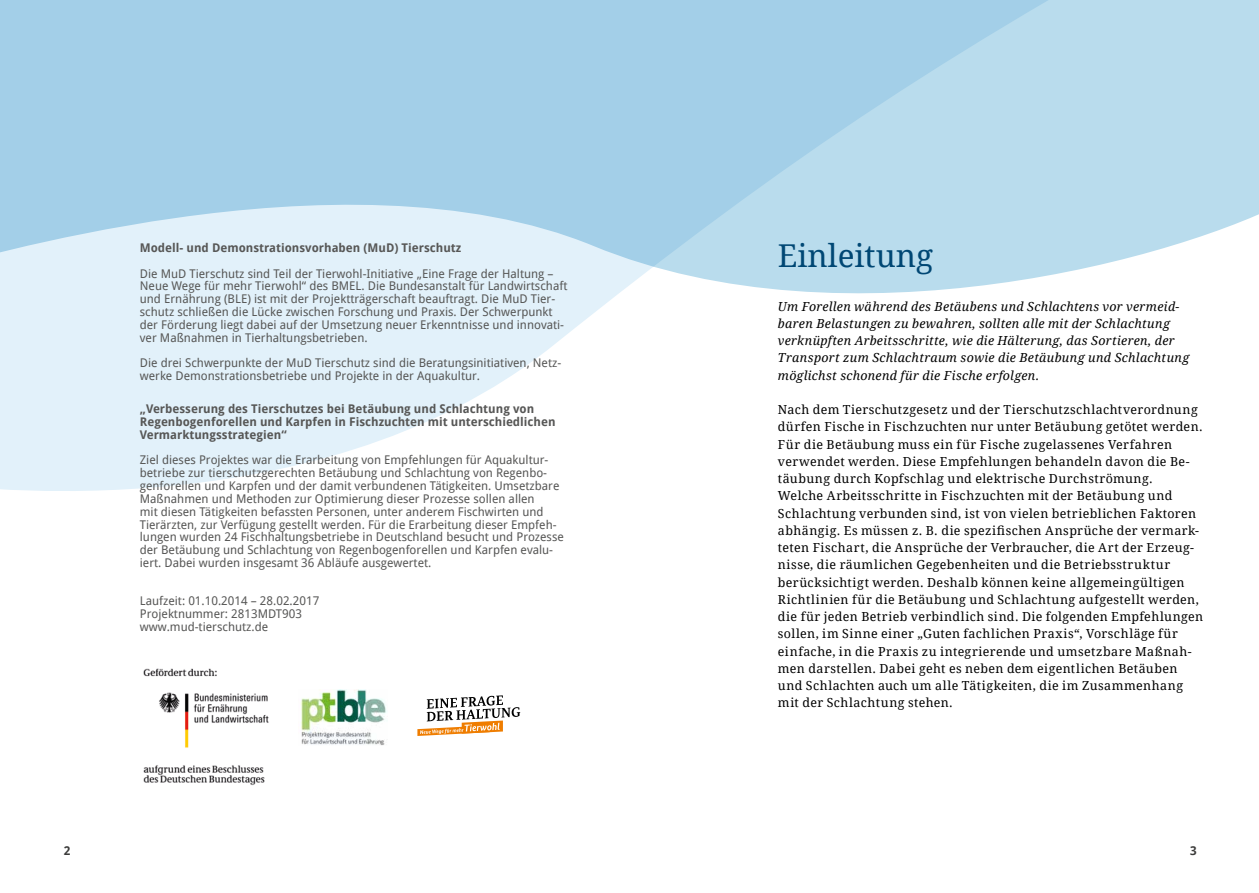
<style>
.page{position:relative;width:1259px;height:893px;background:#fff}
.page>*{position:absolute;margin:0;border:0;box-sizing:border-box;transform-origin:0 0}
.t1{font:31.5px "Droid Serif";color:#004774}
.t2{font:12.45px/17.2px "Droid Serif";letter-spacing:.03em;color:#000}
.t3{font:italic 12.45px/17.2px "Droid Serif";letter-spacing:.025em;color:#000}
.t4{font:12px/12.8px "Droid Sans";color:#575756}
.t5{font:700 12px/12.8px "Droid Sans";color:#575756}
.t6{font:700 12px "Droid Sans";color:#3c3c3b}
</style>
<div class="page">
<svg style="left:0;top:348px;width:550px;height:143px;fill:#e2f1fa"></svg>
<svg style="left:0;top:0;width:1259px;height:348px;background:#beddef"></svg>
<img style="left:143px;top:668px;width:126px;height:118px">
<svg style="left:417px;top:695px;width:103px;height:41px"></svg>
<img style="left:301px;top:689px;width:86px;height:57px">
<p class="t5" style="left:140px;top:241px;width:323px">Modell- und Demonstrationsvorhaben (MuD) Tierschutz</p>
<p class="t4" style="left:140px;top:266px;width:429px">Die MuD Tierschutz sind Teil der Tierwohl-Initiative „Eine Frage der Haltung – Neue Wege für mehr Tierwohl“ des BMEL. Die Bundesanstalt für Landwirtschaft und Ernährung (BLE) ist mit der Projektträgerschaft beauftragt. Die MuD Tier&shy;schutz schließen die Lücke zwischen Forschung und Praxis. Der Schwerpunkt der Förderung liegt dabei auf der Umsetzung neuer Erkenntnisse und innovati&shy;ver Maßnahmen in Tierhaltungsbetrieben.</p>
<p class="t4" style="left:140px;top:356px;width:423px">Die drei Schwerpunkte der MuD Tierschutz sind die Beratungsinitiativen, Netz&shy;werke Demonstrationsbetriebe und Projekte in der Aquakultur.</p>
<p class="t5" style="left:140px;top:402px;width:417px">„Verbesserung des Tierschutzes bei Betäubung und Schlachtung von<br>Regenbogenforellen und Karpfen in Fischzuchten mit unterschiedlichen<br>Vermarktungsstrategien“</p>
<p class="t4" style="left:140px;top:453px;width:425px">Ziel dieses Projektes war die Erarbeitung von Empfehlungen für Aquakultur&shy;betriebe zur tierschutzgerechten Betäubung und Schlachtung von Regenbo&shy;genforellen und Karpfen und der damit verbundenen Tätigkeiten. Umsetzbare Maßnahmen und Methoden zur Optimierung dieser Prozesse sollen allen<br>mit diesen Tätigkeiten befassten Personen, unter anderem Fischwirten und Tierärzten, zur Verfügung gestellt werden. Für die Erarbeitung dieser Empfeh&shy;lungen wurden 24 Fischhaltungsbetriebe in Deutschland besucht und Prozesse der Betäubung und Schlachtung von Regenbogenforellen und Karpfen evalu&shy;iert. Dabei wurden insgesamt 36 Abläufe ausgewertet.</p>
<p class="t4" style="left:140px;top:594px;width:181px">Laufzeit: 01.10.2014 – 28.02.2017<br>Projektnummer: 2813MDT903 www.mud-tierschutz.de</p>
<h1 class="t1" style="left:778px;top:234px;width:157px">Einleitung</h1>
<p class="t3" style="left:778px;top:297px;width:413px">Um Forellen während des Betäubens und Schlachtens vor vermeid&shy;baren Belastungen zu bewahren, sollten alle mit der Schlachtung verknüpften Arbeitsschritte, wie die Hälterung, das Sortieren, der Transport zum Schlachtraum sowie die Betäubung und Schlachtung möglichst schonend für die Fische erfolgen.</p>
<p class="t2" style="left:778px;top:401px;width:427px">Nach dem Tierschutzgesetz und der Tierschutzschlachtverordnung dürfen Fische in Fischzuchten nur unter Betäubung getötet werden.<br>Für die Betäubung muss ein für Fische zugelassenes Verfahren verwendet werden. Diese Empfehlungen behandeln davon die Be&shy;täubung durch Kopfschlag und elektrische Durchströmung.<br>Welche Arbeitsschritte in Fischzuchten mit der Betäubung und Schlachtung verbunden sind, ist von vielen betrieblichen Faktoren abhängig. Es müssen z. B. die spezifischen Ansprüche der vermark&shy;teten Fischart, die Ansprüche der Verbraucher, die Art der Erzeug&shy;nisse, die räumlichen Gegebenheiten und die Betriebsstruktur berücksichtigt werden. Deshalb können keine allgemeingültigen Richtlinien für die Betäubung und Schlachtung aufgestellt werden, die für jeden Betrieb verbindlich sind. Die folgenden Empfehlungen sollen, im Sinne einer „Guten fachlichen Praxis“, Vorschläge für einfache, in die Praxis zu integrierende und umsetzbare Maßnah&shy;men darstellen. Dabei geht es neben dem eigentlichen Betäuben und Schlachten auch um alle Tätigkeiten, die im Zusammenhang mit der Schlachtung stehen.</p>
<p class="t6" style="left:64px;top:842px;width:8px">2</p>
<p class="t6" style="left:1190px;top:842px;width:8px">3</p>
</div>
